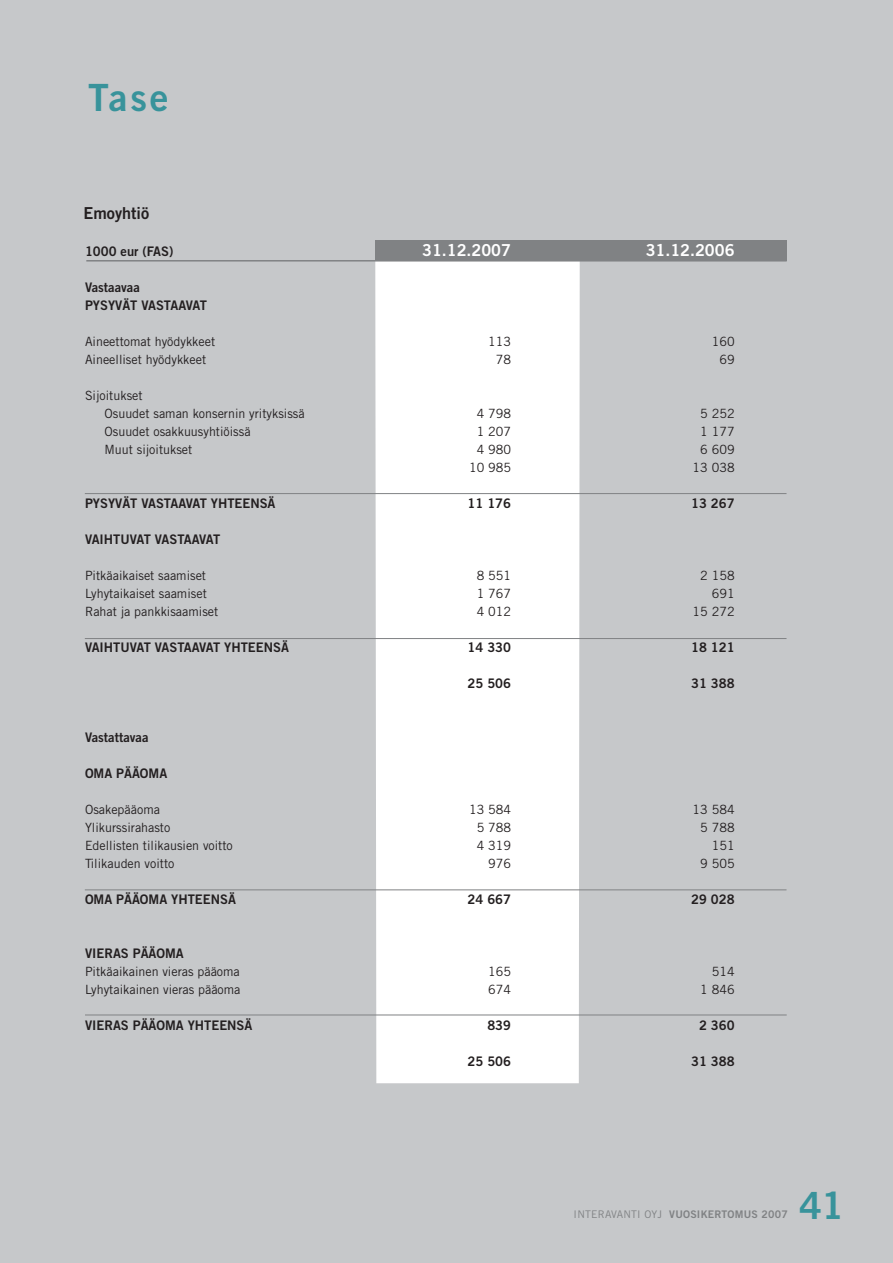
<style>
.page{position:relative;width:893px;height:1263px;background:#c6c8ca}
.page>*{position:absolute;margin:0;border:0;box-sizing:border-box;transform-origin:0 0}
.t1{font:37.5px "Trade Gothic Bold Two";letter-spacing:.04em;color:#38939b}
.t2{font:16.5px "Trade Gothic Bold Two";color:#fff}
.t3{font:16.5px "Trade Gothic Bold Two";color:#231f20}
.t4{font:13.2px/18px "Trade Gothic Bold Two";color:#231f20}
.t5{font:13.2px "Trade Gothic Bold Two";letter-spacing:-.02em;color:#231f20}
.t6{font:12.75px/18px "Trade Gothic";color:#231f20}
.t7{font:10.5px "Trade Gothic Bold Two";letter-spacing:.02em;color:#808284}
.s1{font-family:"Trade Gothic"}
</style>
<div class="page">
<svg style="left:375px;top:262px;width:205px;height:821px;background:#f6f6f6"></svg>
<hr style="left:86px;top:260px;width:701px;height:2px;background:#808284">
<hr style="left:85px;top:493px;width:701px;height:1px;background:#808284">
<hr style="left:85px;top:890px;width:701px;height:1px;background:#808284">
<hr style="left:85px;top:638px;width:701px;height:1px;background:#808284">
<hr style="left:85px;top:1015px;width:702px;height:1px;background:#808284">
<div style="left:375px;top:240px;width:412px;height:21px;background:#808284"></div>
<h1 class="t1" style="left:88px;top:84px;width:82px">Tase</h1>
<p class="t3" style="left:84px;top:207px;width:67px">Emoyhtiö</p>
<p class="t4" style="left:85px;top:244px;width:90px">1000 eur (FAS)</p>
<p class="t2" style="left:422px;top:244px;width:90px">31.12.2007</p>
<p class="t2" style="left:646px;top:244px;width:90px">31.12.2006</p>
<p class="t4" style="left:85px;top:280px;width:123px">Vastaavaa<br>PYSYVÄT VASTAAVAT</p>
<p class="t6" style="left:85px;top:334px;width:132px">Aineettomat hyödykkeet</p>
<p class="t6" style="left:488px;top:334px;width:24px">113</p>
<p class="t6" style="left:712px;top:334px;width:24px">160</p>
<p class="t6" style="left:85px;top:352px;width:123px">Aineelliset hyödykkeet</p>
<p class="t6" style="left:496px;top:352px;width:17px">78</p>
<p class="t6" style="left:719px;top:352px;width:17px">69</p>
<p class="t6" style="left:104px;top:388px;width:202px;text-indent:-19px">Sijoitukset<br>Osuudet saman konsernin yrityksissä</p>
<p class="t6" style="left:477px;top:406px;width:36px">4 798</p>
<p class="t6" style="left:700px;top:406px;width:36px">5 252</p>
<p class="t6" style="left:104px;top:424px;width:148px">Osuudet osakkuusyhtiöissä</p>
<p class="t6" style="left:477px;top:424px;width:36px">1 207</p>
<p class="t6" style="left:700px;top:424px;width:36px">1 177</p>
<p class="t6" style="left:104px;top:442px;width:89px">Muut sijoitukset</p>
<p class="t6" style="left:477px;top:442px;width:36px">4 980</p>
<p class="t6" style="left:700px;top:442px;width:36px">6 609</p>
<p class="t6" style="left:469px;top:460px;width:43px">10 985</p>
<p class="t6" style="left:693px;top:460px;width:43px">13 038</p>
<p class="t4" style="left:85px;top:496px;width:192px">PYSYVÄT VASTAAVAT YHTEENSÄ</p>
<p class="t4" style="left:468px;top:496px;width:45px">11 176</p>
<p class="t4" style="left:691px;top:496px;width:45px">13 267</p>
<p class="t5" style="left:85px;top:535px;width:137px">VAIHTUVAT VASTAAVAT</p>
<p class="t6" style="left:85px;top:568px;width:123px">Pitkäaikaiset saamiset</p>
<p class="t6" style="left:477px;top:568px;width:36px">8 551</p>
<p class="t6" style="left:700px;top:568px;width:36px">2 158</p>
<p class="t6" style="left:85px;top:586px;width:123px">Lyhytaikaiset saamiset</p>
<p class="t6" style="left:477px;top:586px;width:36px">1 767</p>
<p class="t6" style="left:712px;top:586px;width:24px">691</p>
<p class="t6" style="left:85px;top:604px;width:135px">Rahat ja pankkisaamiset</p>
<p class="t6" style="left:477px;top:604px;width:36px">4 012</p>
<p class="t6" style="left:693px;top:604px;width:43px">15 272</p>
<p class="t4" style="left:85px;top:640px;width:205px">VAIHTUVAT VASTAAVAT YHTEENSÄ</p>
<p class="t4" style="left:468px;top:640px;width:45px">14 330</p>
<p class="t4" style="left:691px;top:640px;width:45px">18 121</p>
<p class="t4" style="left:468px;top:676px;width:45px">25 506</p>
<p class="t4" style="left:691px;top:676px;width:45px">31 388</p>
<p class="t4" style="left:85px;top:730px;width:65px">Vastattavaa</p>
<p class="t4" style="left:85px;top:766px;width:84px">OMA PÄÄOMA</p>
<p class="t6" style="left:85px;top:802px;width:76px">Osakepääoma</p>
<p class="t6" style="left:469px;top:802px;width:43px">13 584</p>
<p class="t6" style="left:693px;top:802px;width:43px">13 584</p>
<p class="t6" style="left:85px;top:820px;width:87px">Ylikurssirahasto</p>
<p class="t6" style="left:477px;top:820px;width:36px">5 788</p>
<p class="t6" style="left:700px;top:820px;width:36px">5 788</p>
<p class="t6" style="left:85px;top:838px;width:149px">Edellisten tilikausien voitto</p>
<p class="t6" style="left:477px;top:838px;width:36px">4 319</p>
<p class="t6" style="left:712px;top:838px;width:24px">151</p>
<p class="t6" style="left:85px;top:856px;width:91px">Tilikauden voitto</p>
<p class="t6" style="left:488px;top:856px;width:24px">976</p>
<p class="t6" style="left:700px;top:856px;width:36px">9 505</p>
<p class="t4" style="left:85px;top:892px;width:152px">OMA PÄÄOMA YHTEENSÄ</p>
<p class="t4" style="left:468px;top:892px;width:45px">24 667</p>
<p class="t4" style="left:691px;top:892px;width:45px">29 028</p>
<p class="t4" style="left:85px;top:946px;width:100px">VIERAS PÄÄOMA</p>
<p class="t6" style="left:85px;top:964px;width:156px">Pitkäaikainen vieras pääoma</p>
<p class="t6" style="left:488px;top:964px;width:24px">165</p>
<p class="t6" style="left:712px;top:964px;width:24px">514</p>
<p class="t6" style="left:85px;top:982px;width:157px">Lyhytaikainen vieras pääoma</p>
<p class="t6" style="left:488px;top:982px;width:24px">674</p>
<p class="t6" style="left:700px;top:982px;width:36px">1 846</p>
<p class="t4" style="left:85px;top:1018px;width:169px">VIERAS PÄÄOMA YHTEENSÄ</p>
<p class="t4" style="left:487px;top:1018px;width:25px">839</p>
<p class="t4" style="left:699px;top:1018px;width:37px">2 360</p>
<p class="t4" style="left:468px;top:1054px;width:45px">25 506</p>
<p class="t4" style="left:691px;top:1054px;width:45px">31 388</p>
<p class="t7" style="left:574px;top:1212px;width:215px"><span class="s1">INTERAVANTI OYJ</span> VUOSIKERTOMUS 2007</p>
<h1 class="t1" style="left:798px;top:1193px;width:47px">41</h1>
</div>
